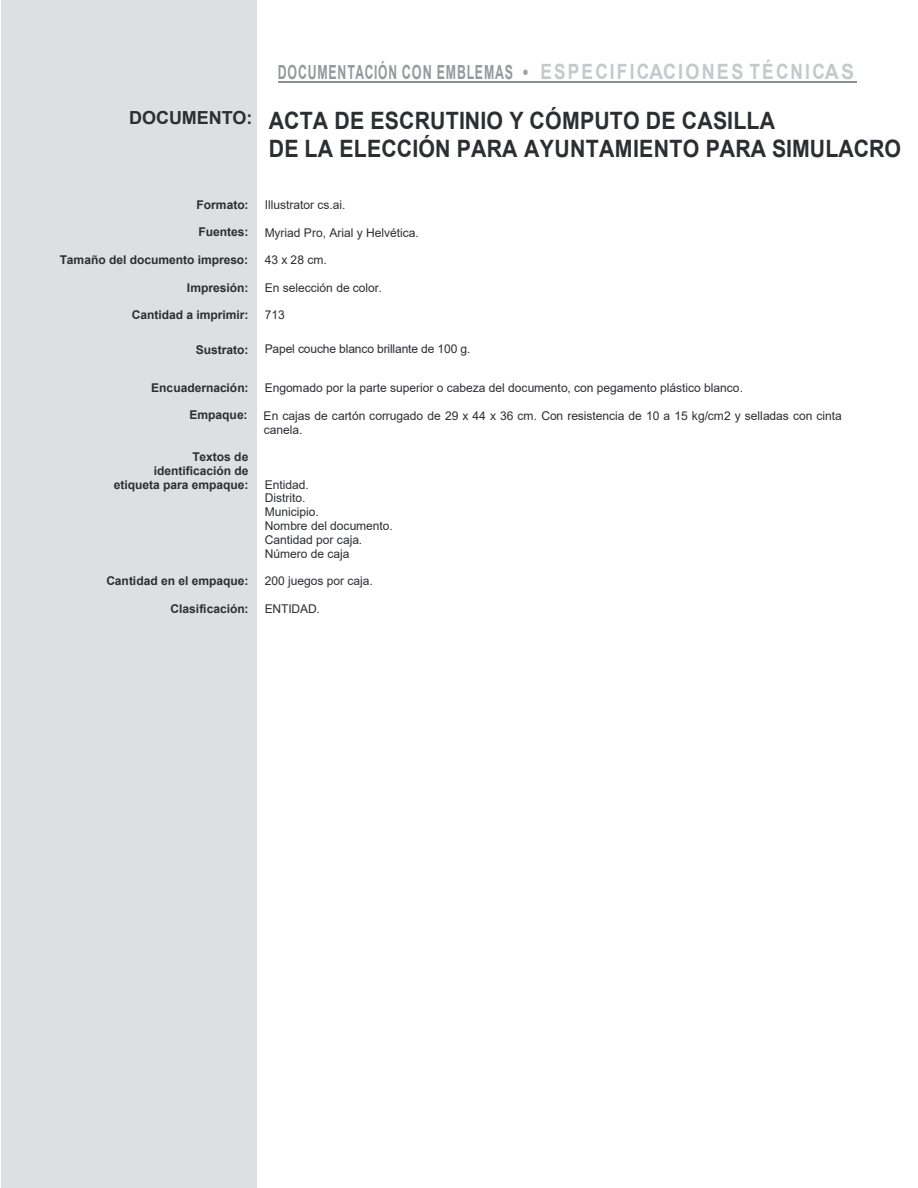
<style>
.page{position:relative;width:918px;height:1188px;background:#fff}
.page>*{position:absolute;margin:0;border:0;box-sizing:border-box;transform-origin:0 0}
.t1{font:700 24px/27.8px "Arial";letter-spacing:.01em;color:#2c2e32;scale:.89 1}
.t2{font:700 19.5px "Arial";letter-spacing:.065em;color:#94999b;scale:.63 1}
.t3{font:12px/13.8px "Arial";letter-spacing:-.005em;color:#2c2e32}
.t4{font:700 12px/13.8px "Arial";color:#2c2e32;text-align:right}
.s1{color:#9da2a5}
.s2{font-size:21px;color:#c6c9cb}
</style>
<div class="page">
<div style="left:1px;top:0;width:256px;height:1188px;background:#dde0e0"></div>
<hr style="left:278px;top:81px;width:579px;height:2px;background:#8b9093">
<h2 class="t2" style="left:278px;top:59px;width:916px">DOCUMENTACIÓN CON EMBLEMAS <span class="s1">•</span> <span class="s2">ESPECIFICACIONES TÉCNICAS</span></h2>
<h1 class="t1" style="left:269px;top:107px;width:712px;text-indent:-140px"><sup>DOCUMENTO:</sup> ACTA DE ESCRUTINIO Y CÓMPUTO DE CASILLA<br>DE LA ELECCIÓN PARA AYUNTAMIENTO PARA SIMULACRO</h1>
<p class="t4" style="left:197px;top:198px;width:54px">Formato:</p>
<p class="t3" style="left:265px;top:198px;width:82px">Illustrator cs.ai.</p>
<p class="t4" style="left:199px;top:225px;width:52px">Fuentes:</p>
<p class="t3" style="left:265px;top:225px;width:156px">Myriad Pro, Arial y Helvética.</p>
<p class="t4" style="left:60px;top:253px;width:190px">Tamaño del documento impreso:</p>
<p class="t3" style="left:265px;top:253px;width:64px">43 x 28 cm.</p>
<p class="t4" style="left:187px;top:281px;width:63px">Impresión:</p>
<p class="t3" style="left:265px;top:281px;width:119px">En selección de color.</p>
<p class="t4" style="left:132px;top:308px;width:118px">Cantidad a imprimir:</p>
<p class="t3" style="left:265px;top:308px;width:22px">713</p>
<p class="t4" style="left:196px;top:343px;width:54px">Sustrato:</p>
<p class="t4" style="left:151px;top:381px;width:99px">Encuadernación:</p>
<p class="t3" style="left:265px;top:381px;width:480px">Engomado por la parte superior o cabeza del documento, con pegamento plástico blanco.</p>
<p class="t4" style="left:189px;top:408px;width:60px">Empaque:</p>
<p class="t3" style="left:264px;top:408px;width:580px">En cajas de cartón corrugado de 29 x 44 x 36 cm. Con resistencia de 10 a 15 kg/cm2 y selladas con cinta canela.</p>
<p class="t4" style="left:114px;top:450px;width:136px">Textos de identificación de etiqueta para empaque:</p>
<p class="t3" style="left:265px;top:341px;width:207px">Papel couche blanco brillante de 100 g.</p>
<p class="t3" style="left:265px;top:478px;width:130px">Entidad.<br>Distrito.<br>Municipio.<br>Nombre del documento.<br>Cantidad por caja.<br>Número de caja</p>
<p class="t4" style="left:106px;top:574px;width:144px">Cantidad en el empaque:</p>
<p class="t3" style="left:265px;top:574px;width:110px">200 juegos por caja.</p>
<p class="t4" style="left:171px;top:602px;width:79px">Clasificación:</p>
<p class="t3" style="left:265px;top:602px;width:57px">ENTIDAD.</p>
</div>
